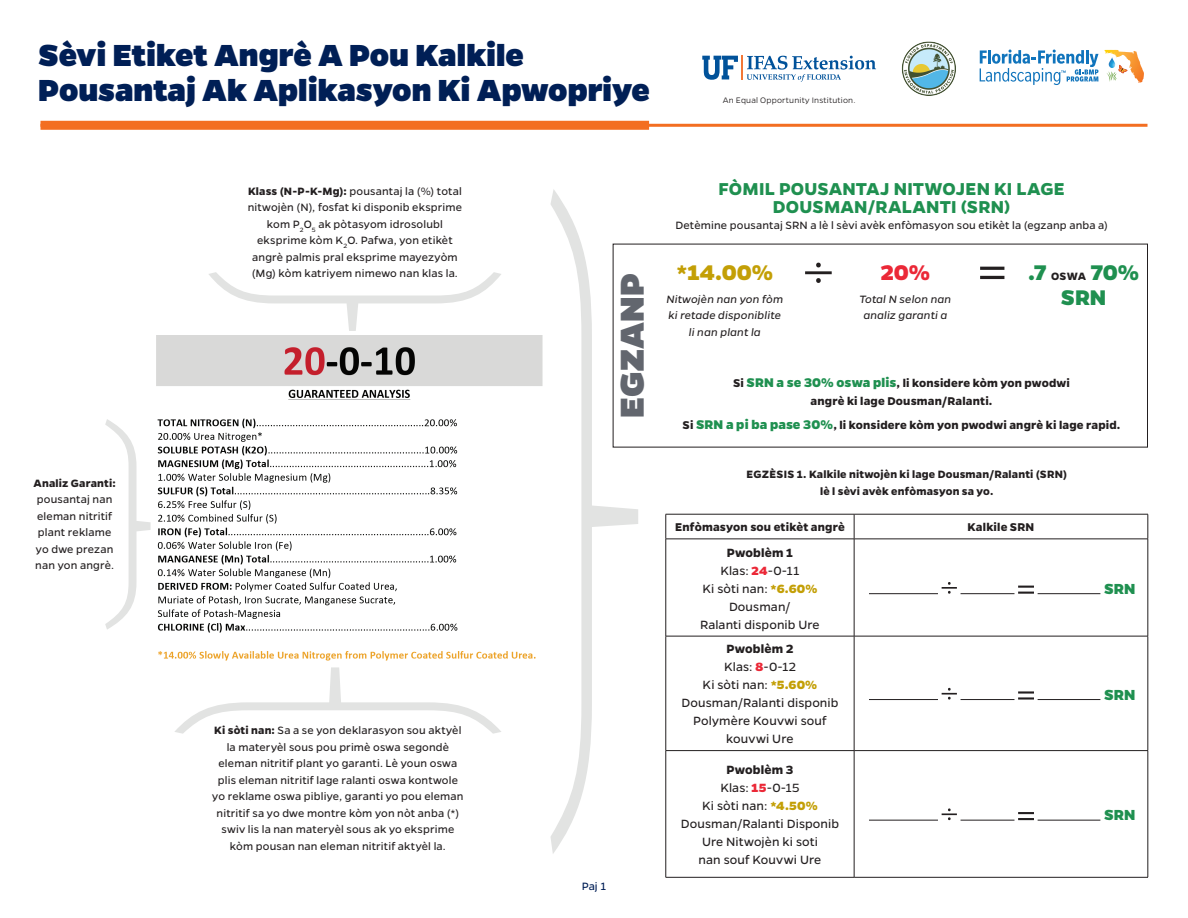
<style>
.page{position:relative;width:1188px;height:918px;background:#fff}
.page>*{position:absolute;margin:0;border:0;box-sizing:border-box;transform-origin:0 0}
.t1{font:800 37.5px "Gentona";color:#62666e}
.t2{font:800 34.5px/34.5px "Gentona";color:#001f56}
.t3{font:800 24px/25.5px "Gentona";color:#1f9050;text-align:center}
.t4{font:800 24px "Gentona";color:#c39f06}
.t5{font:800 24px "Gentona";color:#eb2837}
.t6{font:700 19.5px/18px "Gentona";letter-spacing:.01em;color:#1f9050;text-align:center}
.t7{font:800 16.5px "Gentona";letter-spacing:.01em;color:#1f9050}
.t8{font:13.5px/18px "Gentona";letter-spacing:.01em;color:#231f20;text-align:center}
.t9{font:700 12.75px/18px "Gentona";letter-spacing:.015em;color:#231f20;text-align:center}
.t10{font:12px/16.5px "Gentona";letter-spacing:.015em;color:#231f20;text-align:center}
.t11{font:700 12px/16.5px "Gentona";letter-spacing:.015em;color:#231f20;text-align:center}
.t12{font:italic 12px/16.5px "Gentona";letter-spacing:.01em;color:#231f20;text-align:center}
.t13{font:12px "Gentona";color:#001f56}
.t14{font:300 9px "Gentona";letter-spacing:.02em;color:#231f20}
.s1{font-weight:700}
.s2{font-weight:700;font-size:12px;color:#231f20}
.s3{font-weight:800;font-size:14.25px;color:#1f9050}
.s4{font-weight:800;color:#eb2837}
.s5{font-weight:800;color:#c39f06}
</style>
<div class="page">
<svg style="left:702px;top:56px;width:174px;height:26px"></svg>
<img style="left:901px;top:41px;width:55px;height:55px">
<svg style="left:1105px;top:50px;width:39px;height:33px"></svg>
<svg style="left:980px;top:50px;width:118px;height:35px"></svg>
<hr style="left:666px;top:514px;width:188px;height:1px;background:#231f20">
<svg style="left:666px;top:514px;width:1px;height:25px"></svg>
<hr style="left:854px;top:514px;width:294px;height:1px;background:#231f20">
<svg style="left:854px;top:514px;width:1px;height:25px"></svg>
<svg style="left:1148px;top:514px;width:1px;height:25px"></svg>
<hr style="left:666px;top:539px;width:188px;height:1px;background:#231f20">
<hr style="left:666px;top:539px;width:1px;height:97px;background:#231f20">
<hr style="left:854px;top:539px;width:294px;height:1px;background:#231f20">
<hr style="left:854px;top:539px;width:1px;height:97px;background:#231f20">
<hr style="left:1148px;top:539px;width:1px;height:97px;background:#231f20">
<hr style="left:666px;top:636px;width:188px;height:1px;background:#231f20">
<hr style="left:666px;top:636px;width:1px;height:114px;background:#231f20">
<hr style="left:854px;top:636px;width:294px;height:1px;background:#231f20">
<hr style="left:854px;top:636px;width:1px;height:114px;background:#231f20">
<hr style="left:1148px;top:636px;width:1px;height:114px;background:#231f20">
<hr style="left:666px;top:750px;width:188px;height:1px;background:#231f20">
<hr style="left:666px;top:751px;width:1px;height:126px;background:#231f20">
<hr style="left:854px;top:750px;width:294px;height:1px;background:#231f20">
<hr style="left:854px;top:751px;width:1px;height:126px;background:#231f20">
<hr style="left:1148px;top:751px;width:1px;height:126px;background:#231f20">
<hr style="left:666px;top:877px;width:188px;height:1px;background:#231f20">
<hr style="left:854px;top:877px;width:294px;height:1px;background:#231f20">
<hr style="left:869px;top:593px;width:69px;height:1px;background:#231f20">
<hr style="left:961px;top:593px;width:53px;height:1px;background:#231f20">
<hr style="left:1038px;top:593px;width:62px;height:1px;background:#231f20">
<svg style="left:942px;top:582px;width:15px;height:12px"></svg>
<svg style="left:1018px;top:586px;width:16px;height:8px"></svg>
<hr style="left:869px;top:699px;width:69px;height:1px;background:#231f20">
<hr style="left:961px;top:699px;width:53px;height:1px;background:#231f20">
<hr style="left:1038px;top:699px;width:62px;height:1px;background:#231f20">
<svg style="left:942px;top:688px;width:15px;height:12px"></svg>
<hr style="left:1018px;top:691px;width:16px;height:3px;background:#231f20">
<hr style="left:1018px;top:697px;width:16px;height:3px;background:#231f20">
<hr style="left:869px;top:820px;width:69px;height:1px;background:#231f20">
<hr style="left:961px;top:820px;width:53px;height:1px;background:#231f20">
<hr style="left:1038px;top:820px;width:62px;height:1px;background:#231f20">
<svg style="left:942px;top:808px;width:15px;height:12px"></svg>
<svg style="left:1018px;top:812px;width:16px;height:8px"></svg>
<img style="left:156px;top:336px;width:387px;height:325px">
<svg style="left:209px;top:272px;width:292px;height:59px"></svg>
<svg style="left:175px;top:667px;width:326px;height:67px"></svg>
<svg style="left:550px;top:189px;width:88px;height:665px"></svg>
<svg style="left:105px;top:419px;width:46px;height:211px"></svg>
<hr style="left:980px;top:267px;width:24px;height:3px;background:#231f20">
<hr style="left:980px;top:276px;width:24px;height:3px;background:#231f20">
<svg style="left:805px;top:263px;width:27px;height:20px"></svg>
<hr style="left:40px;top:124px;width:1108px;height:3px;background:#f36e21">
<div style="left:40px;top:121px;width:609px;height:9px;background:#f36e21"></div>
<h2 class="t2" style="left:38px;top:38px;width:613px">Sèvi Etiket Angrè A Pou Kalkile<br>Pousantaj Ak Aplikasyon Ki Apwopriye</h2>
<p class="t14" style="left:723px;top:95px;width:134px">An Equal Opportunity Institution.</p>
<p class="t11" style="left:34px;top:474px;width:84px">Analiz Garanti:</p>
<p class="t10" style="left:35px;top:491px;width:80px;text-align:left">pousantaj nan eleman nitritif plant reklame yo dwe prezan nan yon angrè.</p>
<p class="t10" style="left:248px;top:183px;width:216px"><span class="s1">Klass (N-P-K-Mg):</span> pousantaj la (%) total nitwojèn (N), fosfat ki disponib eksprime kom P<sub>2</sub>O<sub>5</sub> ak pòtasyom idrosolubl eksprime kòm K<sub>2</sub>O. Pafwa, yon etikèt angrè palmis pral eksprime mayezyòm (Mg) kòm katriyem nimewo nan klas la.</p>
<p class="t10" style="left:212px;top:722px;width:253px"><span class="s1">Ki sòti nan:</span> Sa a se yon deklarasyon sou aktyèl la materyèl sous pou primè oswa segondè eleman nitritif plant yo garanti. Lè youn oswa plis eleman nitritif lage ralanti oswa kontwole yo reklame oswa pibliye, garanti yo pou eleman nitritif sa yo dwe montre kòm yon nòt anba (*) swiv lis la nan materyèl sous ak yo eksprime kòm pousan nan eleman nitritif aktyèl la.</p>
<h1 class="t1" style="left:610px;top:418px;width:146px;rotate:-90deg">EGZANP</h1>
<p class="t13" style="left:582px;top:879px;width:26px">Paj 1</p>
<h3 class="t6" style="left:719px;top:180px;width:348px">FÒMIL POUSANTAJ NITWOJEN KI LAGE<br>DOUSMAN/RALANTI (SRN)</h3>
<p class="t10" style="left:675px;top:217px;width:434px">Detèmine pousantaj SRN a lè l sèvi avèk enfòmasyon sou etikèt la (egzanp anba a)</p>
<h3 class="t4" style="left:676px;top:258px;width:98px">*14.00%</h3>
<p class="t12" style="left:666px;top:291px;width:118px">Nitwojèn nan yon fòm ki retade disponiblite li nan plant la</p>
<h3 class="t5" style="left:881px;top:258px;width:51px">20%</h3>
<p class="t12" style="left:859px;top:291px;width:93px">Total N selon nan analiz garanti a</p>
<h3 class="t3" style="left:1028px;top:259px;width:113px">.7 <span class="s2">OSWA</span> 70%<br>SRN</h3>
<p class="t9" style="left:733px;top:373px;width:338px">Si <span class="s3">SRN a se 30% oswa plis</span>, li konsidere kòm yon pwodwi angrè ki lage Dousman/Ralanti.</p>
<p class="t9" style="left:683px;top:416px;width:439px">Si <span class="s3">SRN a pi ba pase 30%</span>, li konsidere kòm yon pwodwi angrè ki lage rapid.</p>
<p class="t11" style="left:747px;top:466px;width:322px">EGZÈSIS 1. Kalkile nitwojèn ki lage Dousman/Ralanti (SRN) lè l sèvi avèk enfòmasyon sa yo.</p>
<p class="t9" style="left:675px;top:518px;width:171px">Enfòmasyon sou etikèt angrè</p>
<p class="t9" style="left:968px;top:518px;width:68px">Kalkile SRN</p>
<p class="t8" style="left:700px;top:543px;width:121px"><span class="s1">Pwoblèm 1<br></span>Klas: <span class="s4">24</span>-0-11<br>Ki sòti nan: <span class="s5">*6.60%<br></span>Dousman/<br>Ralanti disponib Ure</p>
<h3 class="t7" style="left:1104px;top:579px;width:33px">SRN</h3>
<p class="t8" style="left:681px;top:640px;width:158px"><span class="s1">Pwoblèm 2<br></span>Klas: <span class="s4">8</span>-0-12<br>Ki sòti nan: <span class="s5">*5.60%<br></span>Dousman/Ralanti disponib<br>Polymère Kouvwi souf kouvwi Ure</p>
<p class="t8" style="left:681px;top:761px;width:160px"><span class="s1">Pwoblèm 3<br></span>Klas: <span class="s4">15</span>-0-15<br>Ki sòti nan: <span class="s5">*4.50%<br></span>Dousman/Ralanti Disponib<br>Ure Nitwojèn ki soti<br>nan souf Kouvwi Ure</p>
<h3 class="t7" style="left:1104px;top:685px;width:33px">SRN</h3>
<h3 class="t7" style="left:1104px;top:805px;width:33px">SRN</h3>
</div>
